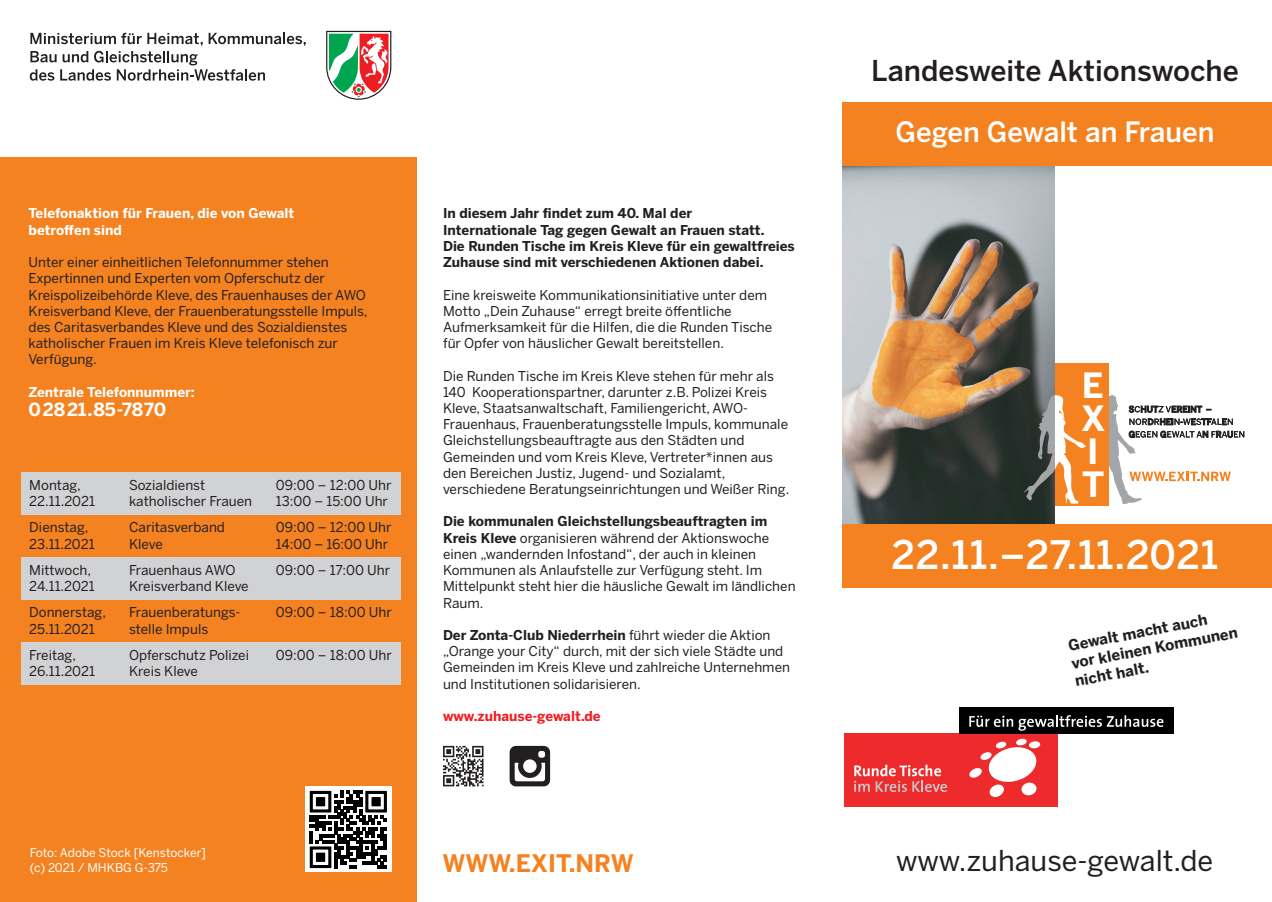
<style>
.page{position:relative;width:1272px;height:902px;background:#fff}
.page>*{position:absolute;margin:0;border:0;box-sizing:border-box;transform-origin:0 0}
.t1{font:500 39px "Benton Sans";letter-spacing:.02em;color:#fff}
.t2{font:700 34.5px/33px "Benton Sans";color:#fff}
.t3{font:500 28.5px "Benton Sans";color:#231f20}
.t4{font:28.5px "Benton Sans";color:#231f20}
.t5{font:500 27.75px "Benton Sans";color:#fff}
.t6{font:700 24px "Benton Sans";color:#f58220}
.t7{font:700 18px "Benton Sans";color:#fff}
.t8{font:700 15px "Benton Sans";color:#231f20}
.t9{font:13.5px/16.2px "Benton Sans";color:#231f20}
.t10{font:700 13.5px/16.2px "Benton Sans";color:#231f20}
.t11{font:700 13.5px/16.2px "Benton Sans";color:#fff}
.t12{font:700 13.5px "Benton Sans";color:#ee1d23}
.t13{font:12px "Benton Sans";color:#fff}
.s1{font-weight:700}
</style>
<div class="page">
<div style="left:0;top:158px;width:417px;height:743px;background:#f58220"></div>
<div style="left:21px;top:472px;width:100px;height:42px;background:#d1d2d4"></div>
<div style="left:121px;top:472px;width:146px;height:42px;background:#d1d2d4"></div>
<div style="left:267px;top:472px;width:134px;height:42px;background:#d1d2d4"></div>
<div style="left:21px;top:557px;width:100px;height:43px;background:#d1d2d4"></div>
<div style="left:121px;top:557px;width:146px;height:43px;background:#d1d2d4"></div>
<div style="left:267px;top:557px;width:134px;height:43px;background:#d1d2d4"></div>
<div style="left:21px;top:642px;width:100px;height:43px;background:#d1d2d4"></div>
<div style="left:121px;top:642px;width:146px;height:43px;background:#d1d2d4"></div>
<div style="left:267px;top:642px;width:134px;height:43px;background:#d1d2d4"></div>
<div style="left:843px;top:733px;width:214px;height:73px;background:#ee2b2c"></div>
<svg style="left:854px;top:764px;width:93px;height:27px"></svg>
<div style="left:959px;top:706px;width:214px;height:27px;background:#000"></div>
<svg style="left:969px;top:715px;width:194px;height:15px"></svg>
<svg style="left:969px;top:738px;width:71px;height:59px"></svg>
<svg style="left:509px;top:745px;width:41px;height:41px"></svg>
<svg style="left:443px;top:745px;width:40px;height:41px"></svg>
<div style="left:305px;top:786px;width:86px;height:86px;background:#fff"></div>
<svg style="left:310px;top:790px;width:77px;height:78px"></svg>
<div style="left:316px;top:852px;width:9px;height:9px;background:#000001"></div>
<svg style="left:326px;top:31px;width:65px;height:69px"></svg>
<svg style="left:30px;top:33px;width:276px;height:48px"></svg>
<div style="left:842px;top:102px;width:429px;height:485px;background:#f58220"></div>
<img style="left:842px;top:166px;width:212px;height:357px">
<div style="left:1054px;top:166px;width:217px;height:358px;background:#fff"></div>
<div style="left:1054px;top:363px;width:54px;height:143px;background:#f58220"></div>
<svg style="left:1023px;top:395px;width:221px;height:109px"></svg>
<p class="t11" style="left:29px;top:207px;width:267px">Telefonaktion für Frauen, die von Gewalt betroffen sind</p>
<p class="t9" style="left:29px;top:255px;width:340px">Unter einer einheitlichen Telefonnummer stehen Expertinnen und Experten vom Opferschutz der Kreispolizeibehörde Kleve, des Frauenhauses der AWO Kreisverband Kleve, der Frauenberatungsstelle Impuls, des Caritasverbandes Kleve und des Sozialdienstes katholischer Frauen im Kreis Kleve telefonisch zur Verfügung.</p>
<p class="t11" style="left:29px;top:385px;width:168px">Zentrale Telefonnummer:</p>
<p class="t7" style="left:29px;top:403px;width:139px">02821.85-7870</p>
<p class="t9" style="left:29px;top:478px;width:67px">Montag,<br>22.11.2021</p>
<p class="t9" style="left:129px;top:478px;width:125px">Sozialdienst katholischer Frauen</p>
<p class="t9" style="left:276px;top:478px;width:117px">09:00 – 12:00 Uhr</p>
<p class="t9" style="left:276px;top:494px;width:114px">13:00 – 15:00 Uhr</p>
<p class="t9" style="left:29px;top:520px;width:67px">Dienstag,<br>23.11.2021</p>
<p class="t9" style="left:129px;top:520px;width:97px">Caritasverband<br>Kleve</p>
<p class="t9" style="left:276px;top:520px;width:117px">09:00 – 12:00 Uhr</p>
<p class="t9" style="left:276px;top:536px;width:114px">14:00 – 16:00 Uhr</p>
<p class="t9" style="left:29px;top:563px;width:63px">Mittwoch,</p>
<p class="t9" style="left:29px;top:579px;width:67px">24.11.2021</p>
<p class="t9" style="left:129px;top:563px;width:121px">Frauenhaus AWO<br>Kreisverband Kleve</p>
<p class="t9" style="left:276px;top:563px;width:116px">09:00 – 17:00 Uhr</p>
<p class="t9" style="left:29px;top:605px;width:78px">Donnerstag,<br>25.11.2021</p>
<p class="t9" style="left:129px;top:605px;width:113px">Frauenberatungs-</p>
<p class="t9" style="left:129px;top:621px;width:81px">stelle Impuls</p>
<p class="t9" style="left:276px;top:605px;width:117px">09:00 – 18:00 Uhr</p>
<p class="t9" style="left:29px;top:648px;width:48px">Freitag,</p>
<p class="t9" style="left:29px;top:664px;width:67px">26.11.2021</p>
<p class="t9" style="left:129px;top:648px;width:121px">Opferschutz Polizei</p>
<p class="t9" style="left:129px;top:664px;width:70px">Kreis Kleve</p>
<p class="t9" style="left:276px;top:648px;width:117px">09:00 – 18:00 Uhr</p>
<p class="t13" style="left:30px;top:848px;width:178px">Foto: Adobe Stock [Kenstocker]</p>
<p class="t13" style="left:30px;top:863px;width:139px">(c) 2021 / MHKBG G-375</p>
<p class="t10" style="left:443px;top:207px;width:353px">In diesem Jahr findet zum 40. Mal der<br>Internationale Tag gegen Gewalt an Frauen statt.<br>Die Runden Tische im Kreis Kleve für ein gewaltfreies Zuhause sind mit verschiedenen Aktionen dabei.</p>
<p class="t9" style="left:443px;top:288px;width:331px">Eine kreisweite Kommunikationsinitiative unter dem Motto „Dein Zuhause“ erregt breite öffentliche Aufmerksamkeit für die Hilfen, die die Runden Tische für Opfer von häuslicher Gewalt bereitstellen.</p>
<p class="t9" style="left:443px;top:369px;width:348px">Die Runden Tische im Kreis Kleve stehen für mehr als 140 Kooperationspartner, darunter z.B. Polizei Kreis Kleve, Staatsanwaltschaft, Familiengericht, AWO-Frauenhaus, Frauenberatungsstelle Impuls, kommunale Gleichstellungsbeauftragte aus den Städten und Gemeinden und vom Kreis Kleve, Vertreter*innen aus den Bereichen Justiz, Jugend- und Sozialamt, verschiedene Beratungseinrichtungen und Weißer Ring.</p>
<p class="t9" style="left:443px;top:514px;width:354px"><span class="s1">Die kommunalen Gleichstellungsbeauftragten im Kreis Kleve</span> organisieren während der Aktionswoche einen „wandernden Infostand“, der auch in kleinen Kommunen als Anlaufstelle zur Verfügung steht. Im Mittelpunkt steht hier die häusliche Gewalt im ländlichen Raum.</p>
<p class="t9" style="left:443px;top:628px;width:348px"><span class="s1">Der Zonta-Club Niederrhein</span> führt wieder die Aktion „Orange your City“ durch, mit der sich viele Städte und Gemeinden im Kreis Kleve und zahlreiche Unternehmen und Institutionen solidarisieren.</p>
<p class="t12" style="left:443px;top:710px;width:159px">www.zuhause-gewalt.de</p>
<p class="t6" style="left:442px;top:854px;width:193px">WWW.EXIT.NRW</p>
<p class="t3" style="left:871px;top:59px;width:369px">Landesweite Aktionswoche</p>
<p class="t5" style="left:895px;top:121px;width:321px">Gegen Gewalt an Frauen</p>
<p class="t2" style="left:1081px;top:372px;width:23px">E</p>
<p class="t2" style="left:1080px;top:405px;width:27px">X<br>I</p>
<p class="t2" style="left:1082px;top:471px;width:24px">T</p>
<p class="t1" style="left:891px;top:540px;width:328px">22.11.–27.11.2021</p>
<p class="t8" style="left:1067px;top:640px;width:143px;rotate:-11deg">Gewalt macht auch</p>
<p class="t8" style="left:1070px;top:658px;width:170px;rotate:-11deg">vor kleinen Kommunen</p>
<p class="t8" style="left:1073px;top:675px;width:76px;rotate:-11deg">nicht halt.</p>
<p class="t4" style="left:896px;top:850px;width:319px">www.zuhause-gewalt.de</p>
</div>
